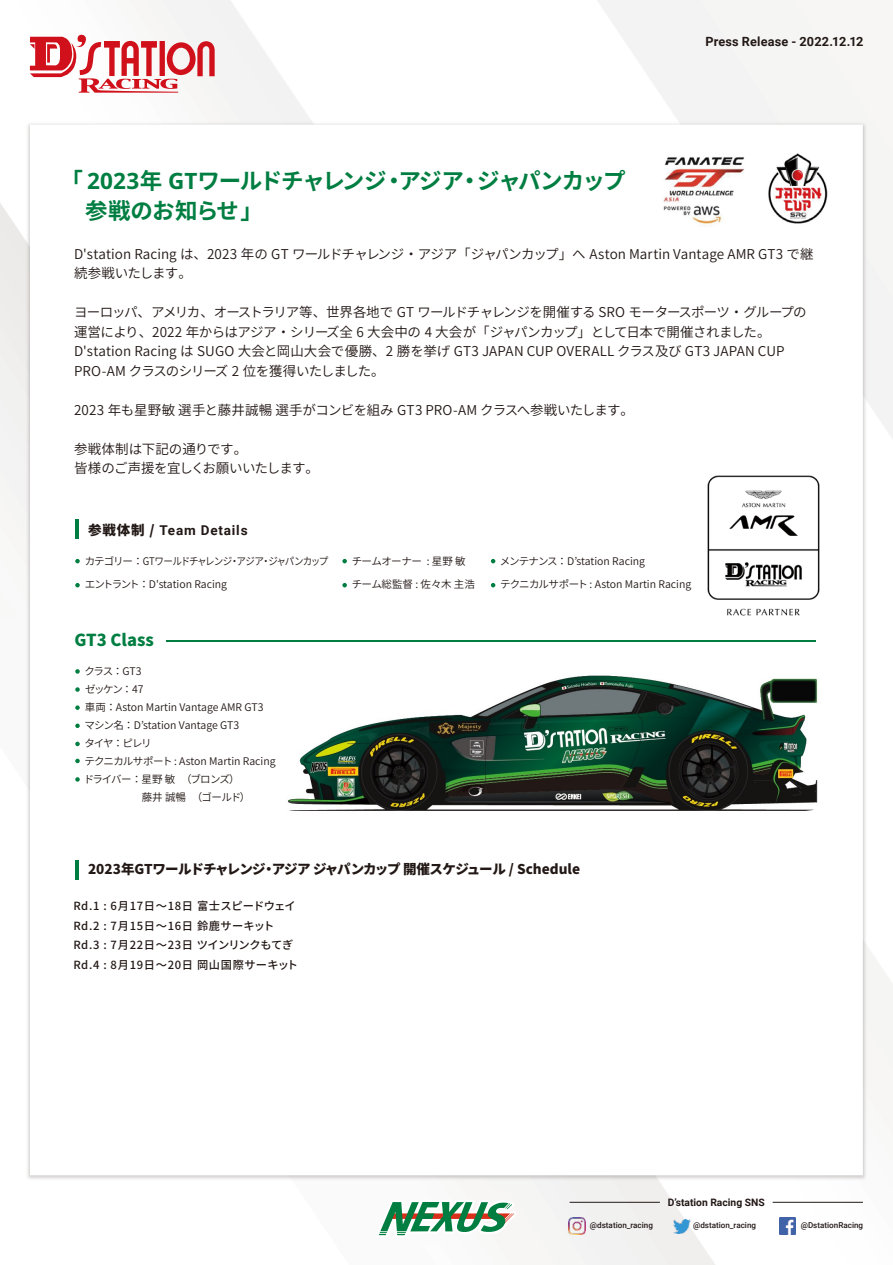
<style>
.page{position:relative;width:893px;height:1265px;background:#fff}
.page>*{position:absolute;margin:0;border:0;box-sizing:border-box;transform-origin:0 0}
.t1{font:700 22.5px/30px "Spica Neue";letter-spacing:-.04em;color:#007e41}
.t2{font:800 16.5px "Source Han Sans JP";color:#007e41}
.t3{font:13.5px/19.5px "Gen Shin Gothic";letter-spacing:-.02em;color:#221815}
.t4{font:13.5px/19.5px "Gen Shin Gothic";color:#221815}
.t5{font:800 13.5px "Source Han Sans JP";letter-spacing:-.035em;color:#221815}
.t6{font:700 13.5px "Roboto";letter-spacing:.06em;color:#221815}
.t7{font:700 12.75px "Roboto";letter-spacing:.01em;color:#221815}
.t8{font:500 11.25px/19.5px "Source Han Sans JP";letter-spacing:.055em;color:#221815}
.t9{font:10.5px/18px "Source Han Sans JP";letter-spacing:-.02em;color:#221815}
.t10{font:10.5px/22.5px "Source Han Sans JP";letter-spacing:-.075em;color:#221815}
.t11{font:700 10.35px "Roboto";color:#221815}
.t12{font:500 8.1px "Roboto";color:#221815}
.s1{font-family:"Source Han Sans JP";font-weight:800}
</style>
<div class="page">
<img style="left:0;top:0;width:892px;height:1264px">
<img style="left:25px;top:121px;width:843px;height:1062px">
<div style="left:30px;top:125px;width:832px;height:1050px;background:#fff"></div>
<svg style="left:376px;top:1199px;width:140px;height:38px"></svg>
<img style="left:288px;top:675px;width:530px;height:136px">
<svg style="left:30px;top:33px;width:185px;height:60px"></svg>
<img style="left:569px;top:1217px;width:16px;height:17px">
<img style="left:779px;top:1217px;width:16px;height:17px">
<img style="left:673px;top:1219px;width:17px;height:14px">
<hr style="left:772px;top:1201px;width:90px;height:1px;background:#221815">
<hr style="left:569px;top:1201px;width:91px;height:1px;background:#221815">
<img style="left:663px;top:153px;width:165px;height:72px">
<hr style="left:75px;top:520px;width:4px;height:19px;background:#007e41">
<hr style="left:166px;top:640px;width:650px;height:1px;background:#007e41">
<svg style="left:75px;top:559px;width:5px;height:4px"></svg>
<svg style="left:75px;top:583px;width:5px;height:4px"></svg>
<svg style="left:75px;top:669px;width:5px;height:4px"></svg>
<svg style="left:75px;top:687px;width:5px;height:5px"></svg>
<svg style="left:75px;top:705px;width:5px;height:5px"></svg>
<svg style="left:75px;top:723px;width:5px;height:5px"></svg>
<svg style="left:75px;top:741px;width:5px;height:5px"></svg>
<svg style="left:75px;top:758px;width:5px;height:5px"></svg>
<svg style="left:75px;top:777px;width:5px;height:4px"></svg>
<svg style="left:342px;top:559px;width:5px;height:4px"></svg>
<svg style="left:342px;top:583px;width:5px;height:4px"></svg>
<svg style="left:491px;top:559px;width:4px;height:4px"></svg>
<svg style="left:491px;top:583px;width:4px;height:4px"></svg>
<img style="left:707px;top:475px;width:113px;height:141px">
<hr style="left:75px;top:860px;width:3px;height:19px;background:#007e41">
<p class="t7" style="left:705px;top:32px;width:159px">Press Release - 2022.12.12</p>
<h1 class="t1" style="left:85px;top:165px;width:542px;text-indent:-25px">「 2023年 GTワールドチャレンジ・アジア・ジャパンカップ参戦のお知らせ」</h1>
<p class="t4" style="left:74px;top:244px;width:741px">D'station Racing は、2023 年の GT ワールドチャレンジ・アジア「ジャパンカップ」へ Aston Martin Vantage AMR GT3 で継続参戦いたします。</p>
<p class="t3" style="left:74px;top:302px;width:734px">ヨーロッパ、アメリカ、オーストラリア等、世界各地で GT ワールドチャレンジを開催する SRO モータースポーツ・グループの運営により、2022 年からはアジア・シリーズ全 6 大会中の 4 大会が「ジャパンカップ」として日本で開催されました。D'station Racing は SUGO 大会と岡山大会で優勝、2 勝を挙げ GT3 JAPAN CUP OVERALL クラス及び GT3 JAPAN CUP PRO-AM クラスのシリーズ 2 位を獲得いたしました。</p>
<p class="t3" style="left:74px;top:400px;width:561px">2023 年も星野敏 選手と藤井誠暢 選手がコンビを組み GT3 PRO-AM クラスへ参戦いたします。</p>
<p class="t3" style="left:74px;top:439px;width:246px">参戦体制は下記の通りです。<br>皆様のご声援を宜しくお願いいたします。</p>
<p class="t6" style="left:88px;top:520px;width:161px"><span class="s1">参戦体制 /</span> Team Details</p>
<p class="t10" style="left:85px;top:550px;width:245px">カテゴリー ： GTワールドチャレンジ・アジア・ジャパンカップエントラント ： D'station Racing</p>
<p class="t2" style="left:74px;top:630px;width:81px">GT3 Class</p>
<p class="t9" style="left:84px;top:662px;width:193px">クラス ： GT3<br>ゼッケン ： 47<br>車両 ： Aston Martin Vantage AMR GT3<br>マシン名 ： D’station Vantage GT3<br>タイヤ ： ピレリ<br>テクニカルサポート : Aston Martin Racingドライバー ： 星野 敏　（ブロンズ）<br>　　　 　 藤井 誠暢　（ゴールド）</p>
<p class="t9" style="left:352px;top:550px;width:125px;line-height:22.5px">チームオーナー : 星野 敏チーム総監督 : 佐々木 主浩</p>
<p class="t9" style="left:500px;top:550px;width:193px;line-height:22.5px">メンテナンス ： D’station Racing<br>テクニカルサポート : Aston Martin Racing</p>
<p class="t5" style="left:88px;top:861px;width:493px">2023年GTワールドチャレンジ・アジア ジャパンカップ 開催スケジュール / Schedule</p>
<p class="t8" style="left:73px;top:896px;width:226px">Rd.1 : 6月17日～18日 富士スピードウェイ<br>Rd.2 : 7月15日～16日 鈴鹿サーキット<br>Rd.3 : 7月22日～23日 ツインリンクもてぎ<br>Rd.4 : 8月19日～20日 岡山国際サーキット</p>
<p class="t11" style="left:668px;top:1194px;width:98px">D’station Racing SNS</p>
<p class="t12" style="left:590px;top:1219px;width:64px">@dstation_racing</p>
<p class="t12" style="left:693px;top:1219px;width:64px">@dstation_racing</p>
<p class="t12" style="left:800px;top:1219px;width:64px">@DstationRacing</p>
</div>
